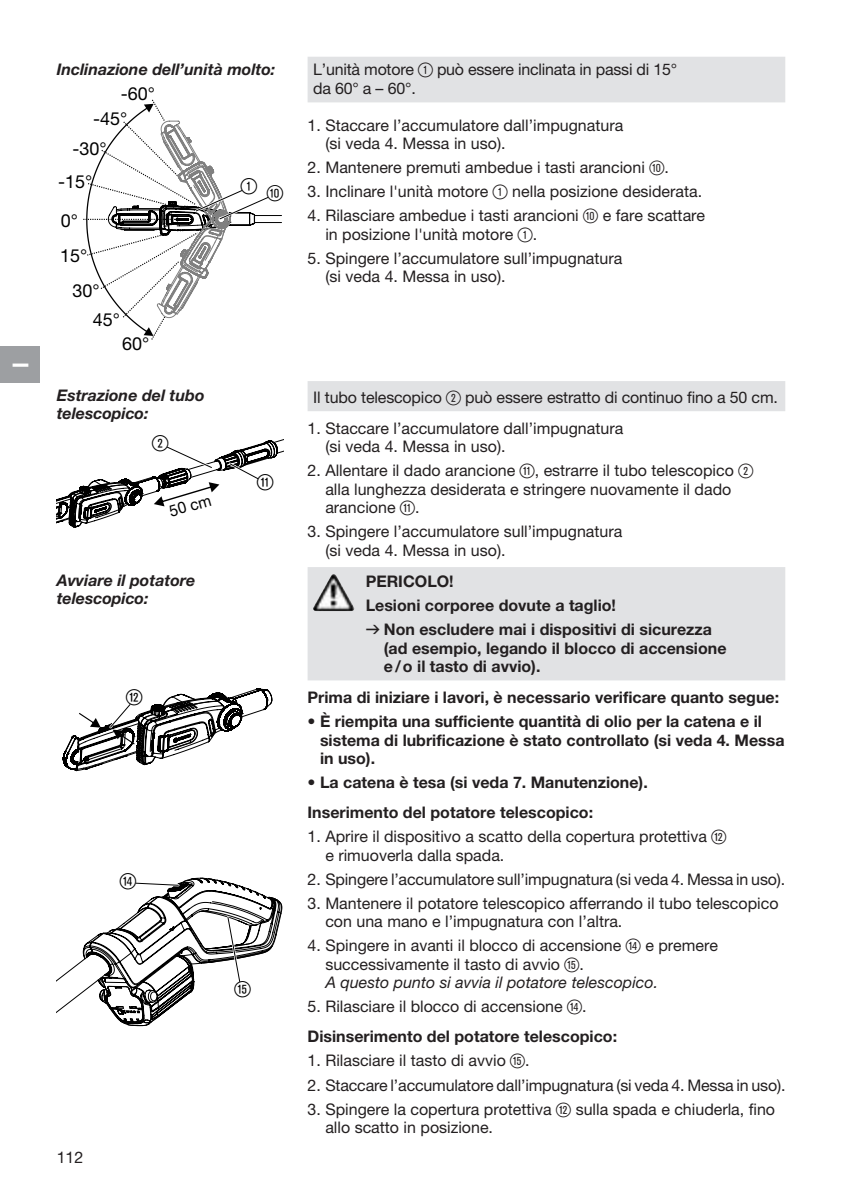
<style>
.page{position:relative;width:842px;height:1191px;background:#fff}
.page>*{position:absolute;margin:0;border:0;box-sizing:border-box;transform-origin:0 0}
.t1{font:22px "Ziffernim Kreisund Quadrat BQ";color:#000}
.t2{font:22px "GARDENA Pro Bo Cond";color:#fff}
.t3{font:18px "GARDENA Pro";color:#000}
.t4{font:16px/18.4px "GARDENA Pro";color:#231f20}
.t5{font:700 16px/18.4px "GARDENA Pro";color:#231f20}
.t6{font:italic 700 16px/18.4px "GARDENA Pro";color:#231f20}
.t7{font:16px "GARDENA Pro";color:#000;scale:.96 1}
.s1{font-family:"Ziffernim Kreisund Quadrat BQ";font-size:20px}
.s2{font-family:"Formdruck";font-weight:400}
.s3{font-style:italic}
.s4{font-weight:400}
.s5{font-family:"Ziffernim Kreisund Quadrat BQ";font-weight:400;font-size:20px}
</style>
<div class="page">
<svg style="left:308px;top:57px;width:477px;height:623px"></svg>
<svg style="left:83px;top:99px;width:199px;height:241px"></svg>
<svg style="left:57px;top:439px;width:226px;height:89px"></svg>
<svg style="left:62px;top:688px;width:211px;height:83px"></svg>
<svg style="left:57px;top:877px;width:226px;height:149px"></svg>
<img style="left:315px;top:574px;width:18px;height:31px">
<div style="left:0;top:346px;width:40px;height:37px;background:#9d9fa2"></div>
<h1 class="t2" style="left:7px;top:367px;width:7px;rotate:-90deg">I</h1>
<p class="t6" style="left:57px;top:60px;width:220px">Inclinazione dell’unità molto:</p>
<p class="t3" style="left:121px;top:83px;width:36px">-60°</p>
<p class="t3" style="left:93px;top:108px;width:36px">-45°</p>
<p class="t3" style="left:73px;top:138px;width:36px">-30°</p>
<p class="t3" style="left:58px;top:171px;width:36px">-15°</p>
<p class="t3" style="left:61px;top:210px;width:19px">0°</p>
<p class="t3" style="left:60px;top:245px;width:29px">15°</p>
<p class="t3" style="left:72px;top:280px;width:29px">30°</p>
<p class="t3" style="left:93px;top:309px;width:29px">45°</p>
<p class="t3" style="left:122px;top:333px;width:29px">60°</p>
<p class="t6" style="left:57px;top:386px;width:149px">Estrazione del tubo telescopico:</p>
<h1 class="t1" style="left:152px;top:431px;width:18px">2</h1>
<p class="t7" style="left:167px;top:502px;width:46px;rotate:-16deg">50 cm</p>
<p class="t6" style="left:57px;top:570px;width:140px">Avviare il potatore telescopico:</p>
<h1 class="t1" style="left:241px;top:177px;width:44px">1 0</h1>
<h1 class="t1" style="left:257px;top:469px;width:18px">Q</h1>
<h1 class="t1" style="left:126px;top:685px;width:18px">W</h1>
<h1 class="t1" style="left:120px;top:869px;width:18px">R</h1>
<p class="t4" style="left:57px;top:1147px;width:28px">112</p>
<h1 class="t1" style="left:234px;top:976px;width:18px">T</h1>
<p class="t4" style="left:313px;top:60px;width:365px">L’unità motore <span class="s1">1</span> può essere inclinata in passi di 15° da 60° a – 60°.</p>
<p class="t4" style="left:325px;top:116px;width:299px;text-indent:-18px">1. Staccare l’accumulatore dall’impugnatura (si veda 4. Messa in uso).</p>
<p class="t4" style="left:308px;top:158px;width:363px">2. Mantenere premuti ambedue i tasti arancioni <span class="s1">0</span>.</p>
<p class="t4" style="left:308px;top:182px;width:396px">3. Inclinare l'unità motore <span class="s1">1</span> nella posizione desiderata.</p>
<p class="t4" style="left:325px;top:206px;width:381px;text-indent:-18px">4. Rilasciare ambedue i tasti arancioni <span class="s1">0</span> e fare scattare in posizione l'unità motore <span class="s1">1</span>.</p>
<p class="t4" style="left:325px;top:249px;width:298px;text-indent:-18px">5. Spingere l’accumulatore sull’impugnatura (si veda 4. Messa in uso).</p>
<p class="t4" style="left:313px;top:387px;width:466px">Il tubo telescopico <span class="s1">2</span> può essere estratto di continuo fino a 50 cm.</p>
<p class="t4" style="left:325px;top:419px;width:299px;text-indent:-18px">1. Staccare l’accumulatore dall’impugnatura (si veda 4. Messa in uso).</p>
<p class="t4" style="left:325px;top:461px;width:429px;text-indent:-18px">2. Allentare il dado arancione <span class="s1">Q</span>, estrarre il tubo telescopico <span class="s1">2 </span>alla lunghezza desiderata e stringere nuovamente il dado arancione <span class="s1">Q</span>.</p>
<p class="t4" style="left:325px;top:522px;width:298px;text-indent:-18px">3. Spingere l’accumulatore sull’impugnatura (si veda 4. Messa in uso).</p>
<p class="t5" style="left:366px;top:569px;width:348px;line-height:24px">PERICOLO!<br>Lesioni corporee dovute a taglio!<br><span class="s2">v</span> Non escludere mai i dispositivi di sicurezza</p>
<p class="t5" style="left:384px;top:638px;width:344px">(ad esempio, legando il blocco di accensione e/o il tasto di avvio).</p>
<p class="t5" style="left:308px;top:688px;width:473px">Prima di iniziare i lavori, è necessario verificare quanto segue:</p>
<p class="t5" style="left:320px;top:712px;width:466px;text-indent:-12px">• È riempita una sufficiente quantità di olio per la catena e il sistema di lubrificazione è stato controllato (si veda 4. Messa in uso).</p>
<p class="t5" style="left:308px;top:767px;width:342px;line-height:30px">• La catena è tesa (si veda 7. Manutenzione).<br>Inserimento del potatore telescopico:</p>
<p class="t4" style="left:325px;top:827px;width:403px;text-indent:-18px">1. Aprire il dispositivo a scatto della copertura protettiva <span class="s1">W </span>e rimuoverla dalla spada.</p>
<p class="t4" style="left:308px;top:869px;width:479px">2. Spingere l’accumulatore sull’impugnatura (si veda 4. Messa in uso).</p>
<p class="t4" style="left:325px;top:893px;width:455px;text-indent:-18px">3. Mantenere il potatore telescopico afferrando il tubo telescopico con una mano e l’impugnatura con l’altra.</p>
<p class="t4" style="left:325px;top:936px;width:394px;text-indent:-18px">4. Spingere in avanti il blocco di accensione <span class="s1">R</span> e premere successivamente il tasto di avvio <span class="s1">T</span>.<br><span class="s3">A questo punto si avvia il potatore telescopico.</span></p>
<p class="t5" style="left:308px;top:991px;width:311px;line-height:30px"><span class="s4">5. Rilasciare il blocco di accensione</span> <span class="s5">R</span><span class="s4">.<br></span>Disinserimento del potatore telescopico:</p>
<p class="t4" style="left:308px;top:1051px;width:224px">1. Rilasciare il tasto di avvio <span class="s1">T</span>.</p>
<p class="t4" style="left:308px;top:1075px;width:479px">2. Staccare l’accumulatore dall’impugnatura (si veda 4. Messa in uso).</p>
<p class="t4" style="left:325px;top:1099px;width:451px;text-indent:-18px">3. Spingere la copertura protettiva <span class="s1">W</span> sulla spada e chiuderla, fino allo scatto in posizione.</p>
</div>
